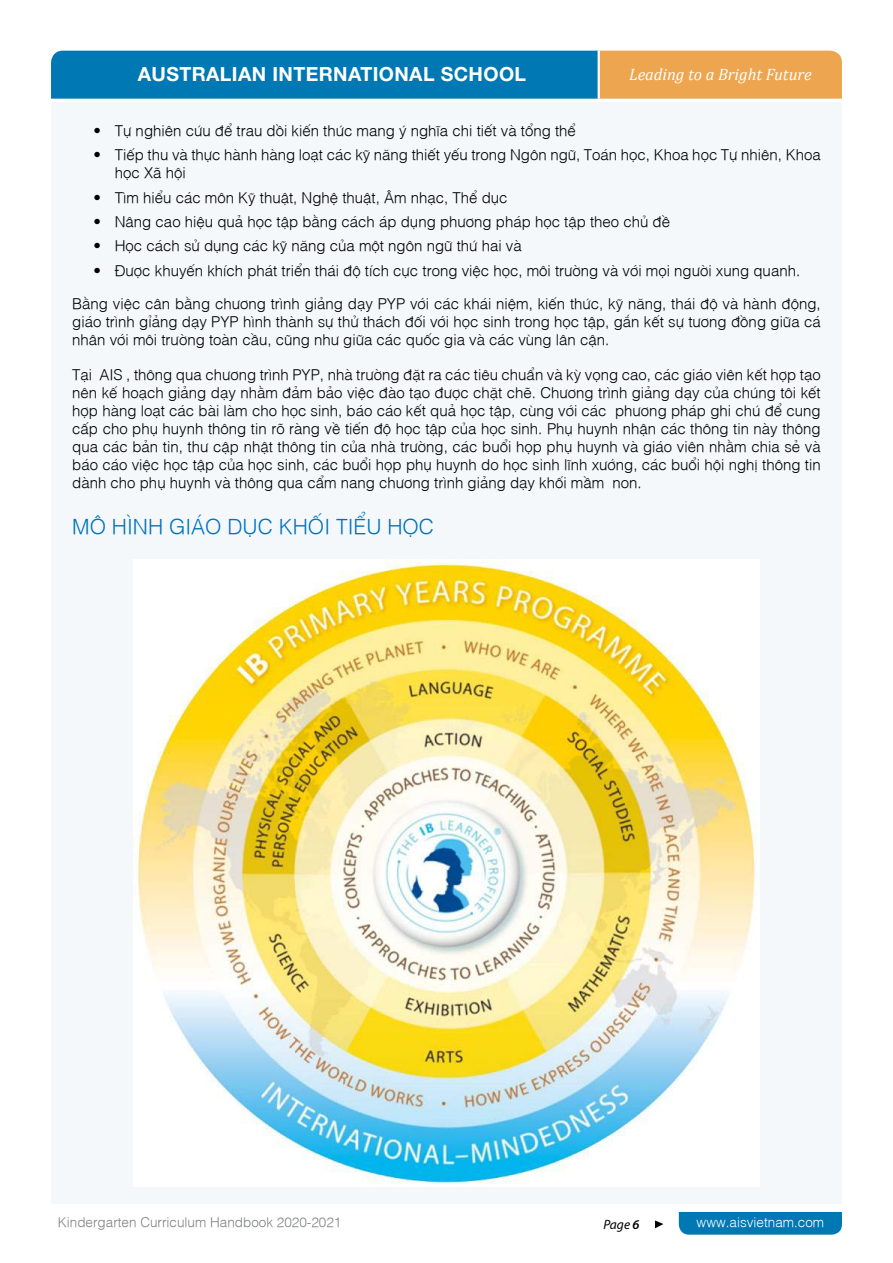
<style>
.page{position:relative;width:893px;height:1263px;background:#fff}
.page>*{position:absolute;margin:0;border:0;box-sizing:border-box;transform-origin:0 0}
.t1{font:300 21px "SFU Helvetica";color:#0072bc}
.t2{font:700 19.5px "Helvetica Neue LT Std";letter-spacing:.02em;color:#fff}
.t3{font:italic 16.5px "Cambria";color:#fff}
.t4{font:300 15px/18px "SFU Helvetica";color:#000}
.t5{font:300 13.5px "SFU Helvetica";color:#808285}
.t6{font:300 13.5px "SFU Helvetica";color:#fff}
.t7{font:italic 13.5px "Myriad Pro";color:#000}
.s1{font-weight:600}
</style>
<div class="page">
<div style="left:51px;top:102px;width:791px;height:1101px;background:#f4f8fb"></div>
<div style="left:679px;top:1212px;width:163px;height:22px;background:#0078b3"></div>
<svg style="left:655px;top:1220px;width:8px;height:8px"></svg>
<svg style="left:51px;top:51px;width:791px;height:48px;background:#4a8795"></svg>
<hr style="left:598px;top:51px;width:2px;height:48px;background:#fff">
<img style="left:133px;top:560px;width:627px;height:626px">
<h2 class="t2" style="left:138px;top:62px;width:390px">AUSTRALIAN INTERNATIONAL SCHOOL</h2>
<p class="t3" style="left:629px;top:62px;width:184px">Leading to a Bright Future</p>
<p class="t4" style="left:94px;top:120px;width:484px">• Tự nghiên cứu để trau dồi kiến thức mang ý nghĩa chi tiết và tổng thể</p>
<p class="t4" style="left:115px;top:145px;width:707px;text-indent:-21px">• Tiếp thu và thực hành hàng loạt các kỹ năng thiết yếu trong Ngôn ngữ, Toán học, Khoa học Tự nhiên, Khoa học Xã hội</p>
<p class="t4" style="left:94px;top:187px;width:415px">• Tìm hiểu các môn Kỹ thuật, Nghệ thuật, Âm nhạc, Thể dục</p>
<p class="t4" style="left:94px;top:211px;width:578px">• Nâng cao hiệu quả học tập bằng cách áp dụng phương pháp học tập theo chủ đề</p>
<p class="t4" style="left:94px;top:236px;width:430px">• Học cách sử dụng các kỹ năng của một ngôn ngữ thứ hai và</p>
<p class="t4" style="left:72px;top:253px;width:750px;line-height:32.8px;text-align:center">• Được khuyến khích phát triển thái độ tích cực trong việc học, môi trường và với mọi người xung quanh.<br>Bằng việc cân bằng chương trình giảng dạy PYP với các khái niệm, kiến thức, kỹ năng, thái độ và hành động,</p>
<p class="t4" style="left:72px;top:311px;width:750px">giáo trình gỉảng dạy PYP hình thành sự thử thách đối với học sinh trong học tập, gắn kết sự tương đồng giữa cá nhân với môi trường toàn cầu, cũng như giữa các quốc gia và các vùng lân cận.</p>
<p class="t4" style="left:72px;top:364px;width:750px;text-align:justify">Tại AIS , thông qua chương trình PYP, nhà trường đặt ra các tiêu chuẩn và kỳ vọng cao, các giáo viên kết hợp tạo nên kế hoạch giảng dạy nhằm đảm bảo việc đào tạo được chặt chẽ. Chương trình giảng dạy của chúng tôi kết hợp hàng loạt các bài làm cho học sinh, báo cáo kết quả học tập, cùng với các phương pháp ghi chú để cung cấp cho phụ huynh thông tin rõ ràng về tiến độ học tập của học sinh. Phụ huynh nhận các thông tin này thông qua các bản tin, thư cập nhật thông tin của nhà trường, các buổi họp phụ huynh và giáo viên nhằm chia sẻ và báo cáo việc học tập của học sinh, các buổi họp phụ huynh do học sinh lĩnh xướng, các buổi hội nghị thông tin dành cho phụ huynh và thông qua cẩm nang chương trình giảng dạy khối mầm non.</p>
<h1 class="t1" style="left:72px;top:511px;width:363px">MÔ HÌNH GIÁO DỤC KHỐI TIỂU HỌC</h1>
<p class="t5" style="left:58px;top:1212px;width:285px">Kindergarten Curriculum Handbook 2020-2021</p>
<p class="t7" style="left:603px;top:1216px;width:38px">Page <span class="s1">6</span></p>
<p class="t6" style="left:697px;top:1212px;width:129px">www.aisvietnam.com</p>
</div>
